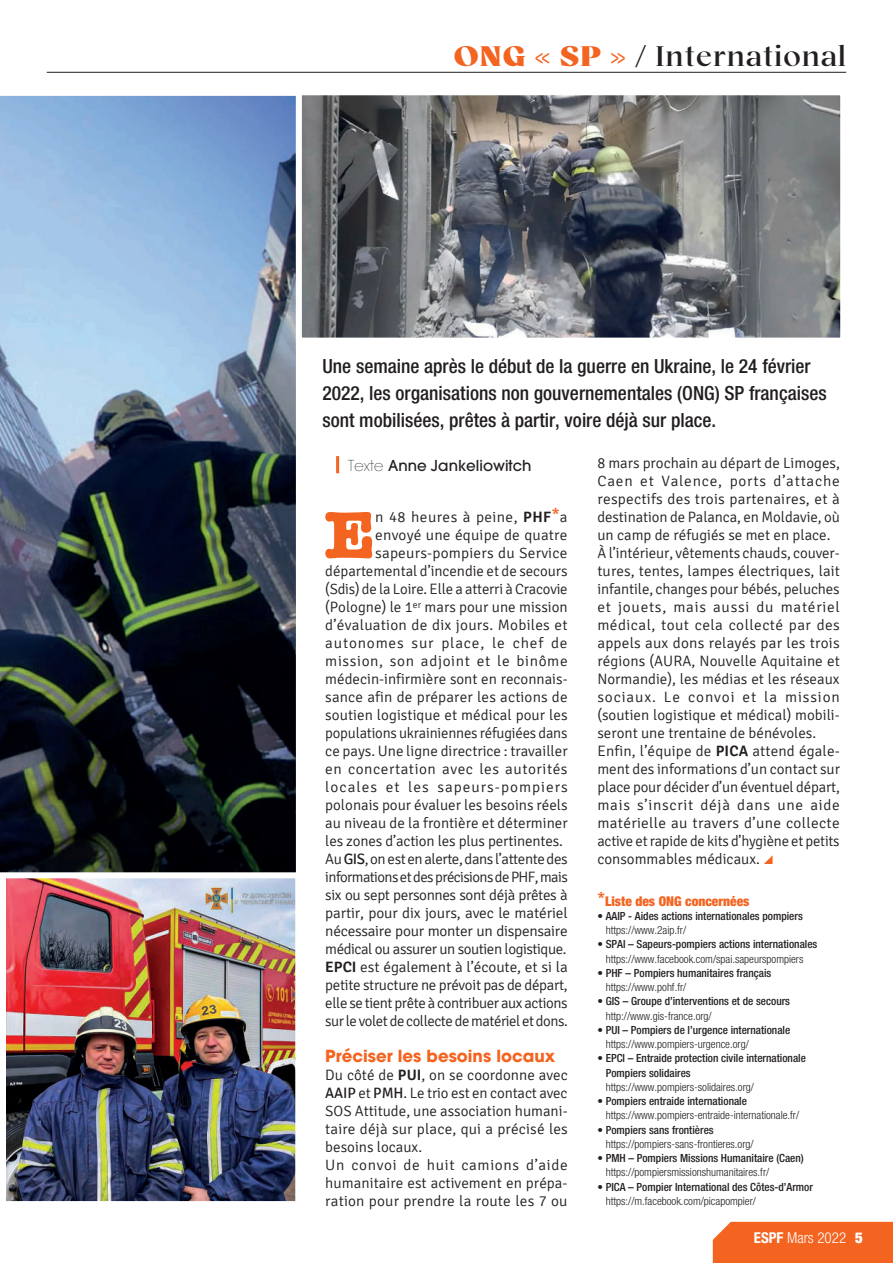
<style>
.page{position:relative;width:893px;height:1263px;background:#fff}
.page>*{position:absolute;margin:0;border:0;box-sizing:border-box;transform-origin:0 0}
.t1{font:700 68.7px "American Typewriter";color:#f36421}
.t2{font:30px "Bovino Trial";letter-spacing:.02em;color:#231f20}
.t3{font:500 condensed 19.5px/27px "Helvetica Neue";color:#231f20}
.t4{font:700 16.5px "Avant Garde";color:#f36421}
.t5{font:300 15px/18px "Signika";color:#231f20}
.t6{font:300 15px "Signika";letter-spacing:-.03em;color:#231f20}
.t7{font:300 15px "Signika";letter-spacing:-.025em;color:#231f20}
.t8{font:300 15px "Signika";letter-spacing:-.04em;color:#231f20}
.t9{font:300 15px "Signika";letter-spacing:-.02em;color:#231f20}
.t10{font:300 15px "Signika";letter-spacing:.035em;color:#231f20}
.t11{font:300 15px "Signika";letter-spacing:.04em;color:#231f20}
.t12{font:300 15px "Signika";letter-spacing:.065em;color:#231f20}
.t13{font:300 15px "Signika";letter-spacing:.055em;color:#231f20}
.t14{font:500 15px "Avant Garde";color:#231f20}
.t15{font:300 15px "Signika";letter-spacing:.025em;color:#231f20}
.t16{font:300 condensed 15px "Helvetica Neue";color:#fff}
.t17{font:900 condensed 13.5px "Helvetica Neue";color:#f36421}
.t18{font:500 condensed 11.25px/14.2px "Helvetica Neue";color:#231f20}
.t19{font:300 condensed 11.25px "Helvetica Neue";color:#231f20}
.s1{font-weight:900;color:#f36421}
.s2{font-weight:900}
.s3{font-weight:200}
.s4{font-weight:600}
.s5{font-weight:300}
.s6{font-weight:400}
.s7{font-weight:700}
</style>
<div class="page">
<div style="left:713px;top:1222px;width:180px;height:41px;background:#f36421"></div>
<hr style="left:47px;top:72px;width:799px;height:1px;background:#231f20">
<hr style="left:336px;top:456px;width:3px;height:17px;background:#f36421">
<img style="left:0;top:95px;width:296px;height:777px">
<img style="left:7px;top:879px;width:287px;height:321px">
<div style="left:0;top:872px;width:301px;height:335px;border:6px solid #fff"></div>
<img style="left:303px;top:96px;width:536px;height:241px">
<div style="left:296px;top:89px;width:550px;height:255px;border:6px solid #fff"></div>
<h2 class="t2" style="left:454px;top:39px;width:394px"><span class="s1">ONG « SP »</span> <span class="s2">/</span> International</h2>
<h3 class="t3" style="left:322px;top:352px;width:506px">Une semaine après le début de la guerre en Ukraine, le 24 février<br>2022, les organisations non gouvernementales (ONG) SP françaises sont mobilisées, prêtes à partir, voire déjà sur place.</h3>
<p class="t14" style="left:348px;top:456px;width:185px"><span class="s3">Texte</span> Anne Jankeliowitch</p>
<p class="t5" style="left:597px;top:454px;width:244px">8 mars prochain au départ de Limoges, Caen et Valence, ports d’attache respectifs des trois partenaires, et à destination de Palanca, en Moldavie, où un camp de réfugiés se met en place.<br>À l’intérieur, vêtements chauds, couver&shy;tures, tentes, lampes électriques, lait infantile, changes pour bébés, peluches et jouets, mais aussi du matériel médical, tout cela collecté par des appels aux dons relayés par les trois régions (AURA, Nouvelle Aquitaine et Normandie), les médias et les réseaux sociaux. Le convoi et la mission (soutien logistique et médical) mobili&shy;seront une trentaine de bénévoles.<br>Enfin, l’équipe de <span class="s4">PICA</span> attend égale&shy;ment des informations d’un contact sur place pour décider d’un éventuel départ, mais s’inscrit déjà dans une aide matérielle au travers d’une collecte active et rapide de kits d’hygiène et petits consommables médicaux.</p>
<p class="t17" style="left:597px;top:892px;width:153px"><sup>*</sup>Liste des ONG concernées</p>
<p class="t18" style="left:606px;top:908px;width:199px;text-indent:-8px"><span class="s5">•</span> AAIP - Aides actions internationales pompiers <span class="s5">https://www.2aip.fr/</span></p>
<p class="t18" style="left:597px;top:937px;width:221px">• SPAI – Sapeurs-pompiers actions internationales</p>
<p class="t19" style="left:606px;top:952px;width:199px">https://www.facebook.com/spai.sapeurspompiers</p>
<p class="t18" style="left:597px;top:965px;width:175px">• PHF – Pompiers humanitaires français</p>
<p class="t19" style="left:606px;top:981px;width:82px">https://www.pohf.fr/</p>
<p class="t18" style="left:597px;top:994px;width:194px">• GIS – Groupe d’interventions et de secours</p>
<p class="t19" style="left:606px;top:1009px;width:107px">http://www.gis-france.org/</p>
<p class="t18" style="left:606px;top:1022px;width:186px;text-indent:-8px"><span class="s5">•</span> PUI – Pompiers de l’urgence internationale <span class="s5">https://www.pompiers-urgence.org/</span></p>
<p class="t18" style="left:606px;top:1051px;width:202px;text-indent:-8px"><span class="s5">•</span> EPCI – Entraide protection civile internationale<br>Pompiers solidaires</p>
<p class="t19" style="left:606px;top:1080px;width:150px">https://www.pompiers-solidaires.org/</p>
<p class="t18" style="left:597px;top:1094px;width:151px">• Pompiers entraide internationale</p>
<p class="t19" style="left:606px;top:1109px;width:195px">https://www.pompiers-entraide-internationale.fr/</p>
<p class="t18" style="left:597px;top:1122px;width:118px">• Pompiers sans frontières</p>
<p class="t19" style="left:606px;top:1137px;width:149px">https://pompiers-sans-frontieres.org/</p>
<p class="t18" style="left:597px;top:1151px;width:208px">• PMH – Pompiers Missions Humanitaire (Caen)</p>
<p class="t19" style="left:606px;top:1166px;width:165px">https://pompiersmissionshumanitaires.fr/</p>
<p class="t18" style="left:597px;top:1179px;width:217px">• PICA – Pompier International des Côtes-d’Armor</p>
<p class="t19" style="left:606px;top:1194px;width:152px">https://m.facebook.com/picapompier/</p>
<h1 class="t1" style="left:324px;top:476px;width:53px">E</h1>
<p class="t15" style="left:375px;top:509px;width:194px">n 48 heures à peine, <span class="s4">PHF</span><sup>*</sup>a</p>
<p class="t5" style="left:375px;top:526px;width:194px">envoyé une équipe de quatre</p>
<p class="t5" style="left:375px;top:544px;width:194px">sapeurs-pompiers du Service</p>
<p class="t5" style="left:325px;top:562px;width:244px">départemental d’incendie et de secours</p>
<p class="t5" style="left:325px;top:580px;width:244px">(Sdis) de la Loire. Elle a atterri à Cracovie</p>
<p class="t5" style="left:325px;top:598px;width:244px">(Pologne) le 1<sup>er</sup> mars pour une mission</p>
<p class="t5" style="left:325px;top:616px;width:244px">d’évaluation de dix jours. Mobiles et</p>
<p class="t13" style="left:325px;top:635px;width:244px">autonomes sur place, le chef de</p>
<p class="t11" style="left:325px;top:653px;width:244px">mission, son adjoint et le binôme</p>
<p class="t5" style="left:325px;top:670px;width:244px">médecin-infirmière sont en reconnais-</p>
<p class="t5" style="left:325px;top:688px;width:244px">sance afin de préparer les actions de</p>
<p class="t5" style="left:325px;top:706px;width:244px">soutien logistique et médical pour les</p>
<p class="t5" style="left:325px;top:724px;width:244px">populations ukrainiennes réfugiées dans</p>
<p class="t5" style="left:325px;top:742px;width:244px">ce pays. Une ligne directrice : travailler</p>
<p class="t10" style="left:325px;top:761px;width:244px">en concertation avec les autorités</p>
<p class="t12" style="left:325px;top:779px;width:244px">locales et les sapeurs-pompiers</p>
<p class="t5" style="left:325px;top:796px;width:244px">polonais pour évaluer les besoins réels</p>
<p class="t5" style="left:325px;top:814px;width:244px">au niveau de la frontière et déterminer</p>
<p class="t5" style="left:325px;top:832px;width:239px">les zones d’action les plus pertinentes.</p>
<p class="t6" style="left:325px;top:851px;width:244px">Au <span class="s6">GIS</span>, on est en alerte, dans l’attente des</p>
<p class="t8" style="left:325px;top:869px;width:244px">informations et des précisions de PHF, mais</p>
<p class="t7" style="left:325px;top:887px;width:244px">six ou sept personnes sont déjà prêtes à</p>
<p class="t5" style="left:325px;top:904px;width:244px">partir, pour dix jours, avec le matériel</p>
<p class="t5" style="left:325px;top:922px;width:244px">nécessaire pour monter un dispensaire</p>
<p class="t6" style="left:325px;top:941px;width:243px">médical ou assurer un soutien logistique.</p>
<p class="t5" style="left:325px;top:958px;width:244px"><span class="s4">EPCI</span> est également à l’écoute, et si la</p>
<p class="t9" style="left:325px;top:977px;width:244px">petite structure ne prévoit pas de départ,</p>
<p class="t7" style="left:325px;top:995px;width:244px">elle se tient prête à contribuer aux actions</p>
<p class="t6" style="left:325px;top:1013px;width:244px">sur le volet de collecte de matériel et dons.</p>
<p class="t4" style="left:325px;top:1045px;width:232px">Préciser les besoins locaux</p>
<p class="t5" style="left:325px;top:1066px;width:244px">Du côté de <span class="s4">PUI</span>, on se coordonne avec <span class="s6">AAIP</span> et <span class="s6">PMH</span>. Le trio est en contact avec SOS Attitude, une association humani&shy;taire déjà sur place, qui a précisé les besoins locaux.<br>Un convoi de huit camions d’aide humanitaire est activement en prépa&shy;ration pour prendre la route les 7 ou</p>
<p class="t16" style="left:754px;top:1229px;width:111px"><span class="s7">ESPF</span> Mars 2022 <span class="s2">5</span></p>
</div>
